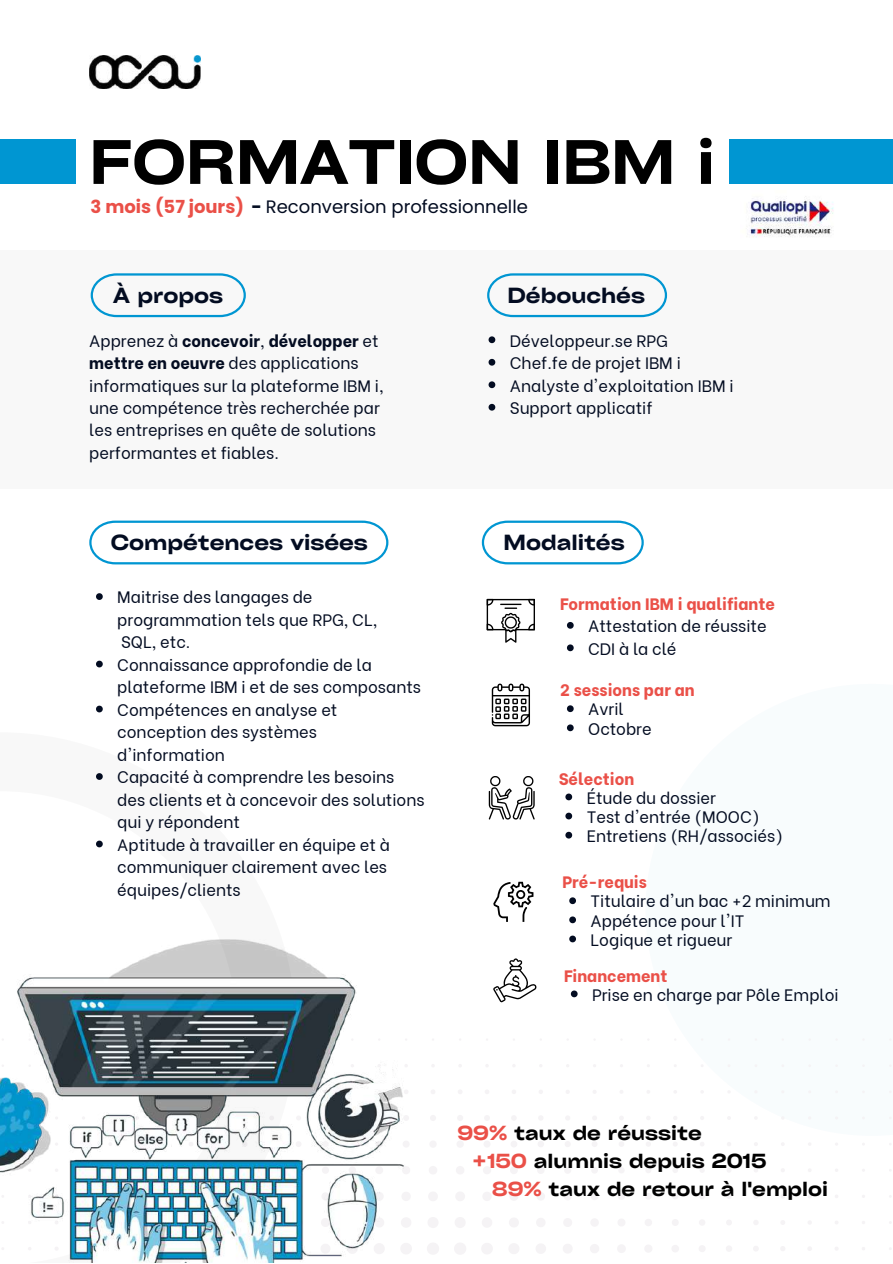
<style>
.page{position:relative;width:893px;height:1264px;background:#fff}
.page>*{position:absolute;margin:0;border:0;box-sizing:border-box;transform-origin:0 0}
.t1{font:600 expanded 60px "Cy Grotesk";color:#000}
.t2{font:600 expanded 21px "Cy Grotesk";color:#030c21}
.t3{font:600 expanded 19.5px "Cy Grotesk";color:#000}
.t4{font:18px "Poppins";color:#030c21}
.t5{font:16.5px/22.5px "Be Vietnam";color:#030c21}
.t6{font:800 16.5px "Be Vietnam";color:#ea5048}
.s1{font-weight:700;color:#ea5048}
.s2{font-weight:700}
.s3{font-weight:800}
.s4{color:#ea5048}
</style>
<div class="page">
<svg style="left:454px;top:1243px;width:12px;height:11px"></svg>
<svg style="left:455px;top:1217px;width:10px;height:10px"></svg>
<svg style="left:456px;top:1192px;width:9px;height:9px"></svg>
<svg style="left:456px;top:1166px;width:8px;height:8px"></svg>
<svg style="left:457px;top:1141px;width:6px;height:6px"></svg>
<svg style="left:458px;top:1115px;width:5px;height:5px"></svg>
<svg style="left:458px;top:1090px;width:4px;height:4px"></svg>
<svg style="left:482px;top:1243px;width:11px;height:11px"></svg>
<svg style="left:482px;top:1218px;width:10px;height:9px"></svg>
<svg style="left:483px;top:1192px;width:8px;height:8px"></svg>
<svg style="left:483px;top:1167px;width:8px;height:7px"></svg>
<svg style="left:484px;top:1141px;width:6px;height:6px"></svg>
<svg style="left:485px;top:1115px;width:5px;height:5px"></svg>
<svg style="left:485px;top:1090px;width:4px;height:4px"></svg>
<svg style="left:509px;top:1243px;width:10px;height:11px"></svg>
<svg style="left:509px;top:1218px;width:10px;height:9px"></svg>
<svg style="left:510px;top:1192px;width:8px;height:8px"></svg>
<svg style="left:510px;top:1167px;width:7px;height:7px"></svg>
<svg style="left:511px;top:1141px;width:6px;height:6px"></svg>
<svg style="left:512px;top:1116px;width:4px;height:4px"></svg>
<svg style="left:512px;top:1090px;width:4px;height:4px"></svg>
<svg style="left:536px;top:1244px;width:10px;height:9px"></svg>
<svg style="left:536px;top:1218px;width:9px;height:9px"></svg>
<svg style="left:537px;top:1193px;width:8px;height:7px"></svg>
<svg style="left:537px;top:1167px;width:7px;height:6px"></svg>
<svg style="left:538px;top:1141px;width:6px;height:6px"></svg>
<svg style="left:539px;top:1116px;width:4px;height:4px"></svg>
<svg style="left:563px;top:1244px;width:9px;height:9px"></svg>
<svg style="left:564px;top:1218px;width:8px;height:8px"></svg>
<svg style="left:564px;top:1193px;width:7px;height:7px"></svg>
<svg style="left:565px;top:1167px;width:6px;height:6px"></svg>
<svg style="left:565px;top:1141px;width:5px;height:6px"></svg>
<svg style="left:566px;top:1116px;width:4px;height:4px"></svg>
<svg style="left:590px;top:1244px;width:9px;height:9px"></svg>
<svg style="left:591px;top:1219px;width:7px;height:7px"></svg>
<svg style="left:591px;top:1193px;width:7px;height:7px"></svg>
<svg style="left:592px;top:1167px;width:6px;height:6px"></svg>
<svg style="left:592px;top:1142px;width:5px;height:4px"></svg>
<svg style="left:593px;top:1116px;width:4px;height:4px"></svg>
<svg style="left:617px;top:1245px;width:8px;height:7px"></svg>
<svg style="left:618px;top:1219px;width:7px;height:7px"></svg>
<svg style="left:618px;top:1193px;width:7px;height:6px"></svg>
<svg style="left:619px;top:1167px;width:5px;height:6px"></svg>
<svg style="left:619px;top:1142px;width:5px;height:4px"></svg>
<svg style="left:620px;top:1116px;width:3px;height:4px"></svg>
<svg style="left:645px;top:1245px;width:7px;height:7px"></svg>
<svg style="left:645px;top:1219px;width:7px;height:7px"></svg>
<svg style="left:645px;top:1193px;width:6px;height:6px"></svg>
<svg style="left:646px;top:1168px;width:5px;height:5px"></svg>
<svg style="left:646px;top:1142px;width:5px;height:4px"></svg>
<svg style="left:647px;top:1116px;width:3px;height:4px"></svg>
<svg style="left:672px;top:1245px;width:7px;height:7px"></svg>
<svg style="left:672px;top:1219px;width:6px;height:6px"></svg>
<svg style="left:672px;top:1194px;width:6px;height:5px"></svg>
<svg style="left:673px;top:1168px;width:5px;height:4px"></svg>
<svg style="left:673px;top:1142px;width:4px;height:4px"></svg>
<svg style="left:699px;top:1246px;width:6px;height:6px"></svg>
<svg style="left:699px;top:1220px;width:6px;height:5px"></svg>
<svg style="left:700px;top:1194px;width:5px;height:5px"></svg>
<svg style="left:700px;top:1168px;width:4px;height:4px"></svg>
<svg style="left:700px;top:1142px;width:4px;height:4px"></svg>
<svg style="left:726px;top:1246px;width:6px;height:5px"></svg>
<svg style="left:726px;top:1220px;width:6px;height:5px"></svg>
<svg style="left:727px;top:1194px;width:4px;height:4px"></svg>
<svg style="left:727px;top:1168px;width:4px;height:4px"></svg>
<svg style="left:727px;top:1142px;width:4px;height:4px"></svg>
<svg style="left:753px;top:1246px;width:5px;height:5px"></svg>
<svg style="left:754px;top:1220px;width:4px;height:5px"></svg>
<svg style="left:754px;top:1194px;width:4px;height:4px"></svg>
<svg style="left:754px;top:1168px;width:4px;height:4px"></svg>
<svg style="left:781px;top:1246px;width:4px;height:5px"></svg>
<svg style="left:781px;top:1220px;width:4px;height:4px"></svg>
<svg style="left:781px;top:1194px;width:4px;height:4px"></svg>
<svg style="left:427px;top:1243px;width:12px;height:11px"></svg>
<svg style="left:428px;top:1217px;width:10px;height:10px"></svg>
<svg style="left:428px;top:1192px;width:10px;height:9px"></svg>
<svg style="left:429px;top:1166px;width:8px;height:8px"></svg>
<svg style="left:430px;top:1141px;width:6px;height:6px"></svg>
<svg style="left:430px;top:1115px;width:6px;height:5px"></svg>
<svg style="left:431px;top:1090px;width:4px;height:4px"></svg>
<div style="left:0;top:250px;width:892px;height:238px;background:#f8f8f8"></div>
<svg style="left:91px;top:273px;width:155px;height:44px"></svg>
<svg style="left:482px;top:520px;width:161px;height:44px"></svg>
<svg style="left:486px;top:599px;width:49px;height:43px"></svg>
<svg style="left:491px;top:683px;width:39px;height:43px"></svg>
<svg style="left:488px;top:776px;width:46px;height:43px"></svg>
<svg style="left:493px;top:881px;width:40px;height:40px"></svg>
<svg style="left:493px;top:958px;width:44px;height:44px"></svg>
<svg style="left:96px;top:593px;width:7px;height:7px"></svg>
<svg style="left:96px;top:660px;width:7px;height:7px"></svg>
<svg style="left:96px;top:705px;width:7px;height:7px"></svg>
<img style="left:89px;top:55px;width:111px;height:34px">
<img style="left:749px;top:196px;width:85px;height:42px">
<img style="left:0;top:939px;width:412px;height:323px">
<svg style="left:488px;top:336px;width:7px;height:7px"></svg>
<svg style="left:488px;top:359px;width:7px;height:6px"></svg>
<svg style="left:488px;top:381px;width:7px;height:7px"></svg>
<svg style="left:488px;top:404px;width:7px;height:6px"></svg>
<svg style="left:567px;top:622px;width:6px;height:6px"></svg>
<svg style="left:567px;top:644px;width:6px;height:7px"></svg>
<svg style="left:567px;top:705px;width:6px;height:7px"></svg>
<svg style="left:567px;top:724px;width:6px;height:7px"></svg>
<svg style="left:565px;top:793px;width:7px;height:7px"></svg>
<svg style="left:565px;top:812px;width:7px;height:7px"></svg>
<svg style="left:565px;top:831px;width:7px;height:7px"></svg>
<svg style="left:569px;top:897px;width:7px;height:7px"></svg>
<svg style="left:569px;top:916px;width:7px;height:7px"></svg>
<svg style="left:569px;top:935px;width:7px;height:7px"></svg>
<svg style="left:571px;top:990px;width:6px;height:7px"></svg>
<svg style="left:487px;top:273px;width:180px;height:44px"></svg>
<svg style="left:89px;top:520px;width:299px;height:44px"></svg>
<div style="left:0;top:139px;width:75px;height:45px;background:#0096d2"></div>
<div style="left:729px;top:139px;width:163px;height:45px;background:#0096d2"></div>
<h1 class="t1" style="left:89px;top:124px;width:627px">FORMATION IBM i</h1>
<p class="t4" style="left:91px;top:194px;width:439px"><span class="s1">3 mois (57 jours)</span> <span class="s2">-</span> Reconversion professionnelle</p>
<p class="t2" style="left:113px;top:282px;width:111px">À propos</p>
<p class="t5" style="left:89px;top:327px;width:296px">Apprenez à <span class="s3">concevoir</span>, <span class="s3">développer</span> et <span class="s3">mettre en oeuvre</span> des applications informatiques sur la plateforme IBM i, une compétence très recherchée par les entreprises en quête de solutions performantes et fiables.</p>
<p class="t5" style="left:510px;top:327px;width:225px">Développeur.se RPG<br>Chef.fe de projet IBM i<br>Analyste d'exploitation IBM i<br>Support applicatif</p>
<p class="t2" style="left:507px;top:282px;width:139px">Débouchés</p>
<p class="t2" style="left:111px;top:529px;width:259px">Compétences visées</p>
<p class="t5" style="left:117px;top:584px;width:309px">Maitrise des langages de programmation tels que RPG, CL,<br>SQL, etc.<br>Connaissance approfondie de la plateforme IBM i et de ses composants<br>Compétences en analyse et conception des systèmes d'information<br>Capacité à comprendre les besoins des clients et à concevoir des solutions qui y répondent<br>Aptitude à travailler en équipe et à communiquer clairement avec les équipes/clients</p>
<p class="t2" style="left:503px;top:529px;width:123px">Modalités</p>
<p class="t6" style="left:560px;top:590px;width:216px">Formation IBM i qualifiante</p>
<p class="t5" style="left:588px;top:613px;width:180px">Attestation de réussite<br>CDI à la clé</p>
<p class="t6" style="left:560px;top:676px;width:136px">2 sessions par an</p>
<p class="t5" style="left:588px;top:698px;width:65px;line-height:19px">Avril<br>Octobre</p>
<p class="t6" style="left:558px;top:764px;width:77px">Sélection</p>
<p class="t5" style="left:586px;top:786px;width:198px;line-height:19px">Étude du dossier<br>Test d'entrée (MOOC)<br>Entretiens (RH/associés)</p>
<p class="t6" style="left:562px;top:868px;width:86px">Pré-requis</p>
<p class="t5" style="left:590px;top:890px;width:242px;line-height:19px">Titulaire d'un bac +2 minimum<br>Appétence pour l'IT<br>Logique et rigueur</p>
<p class="t6" style="left:564px;top:961px;width:105px">Financement</p>
<p class="t5" style="left:592px;top:981px;width:248px">Prise en charge par Pôle Emploi</p>
<p class="t3" style="left:457px;top:1120px;width:246px"><span class="s4">99%</span> taux de réussite</p>
<p class="t3" style="left:471px;top:1148px;width:296px"><span class="s4">+150</span> alumnis depuis 2015</p>
<p class="t3" style="left:492px;top:1176px;width:337px"><span class="s4">89%</span> taux de retour à l'emploi</p>
</div>
